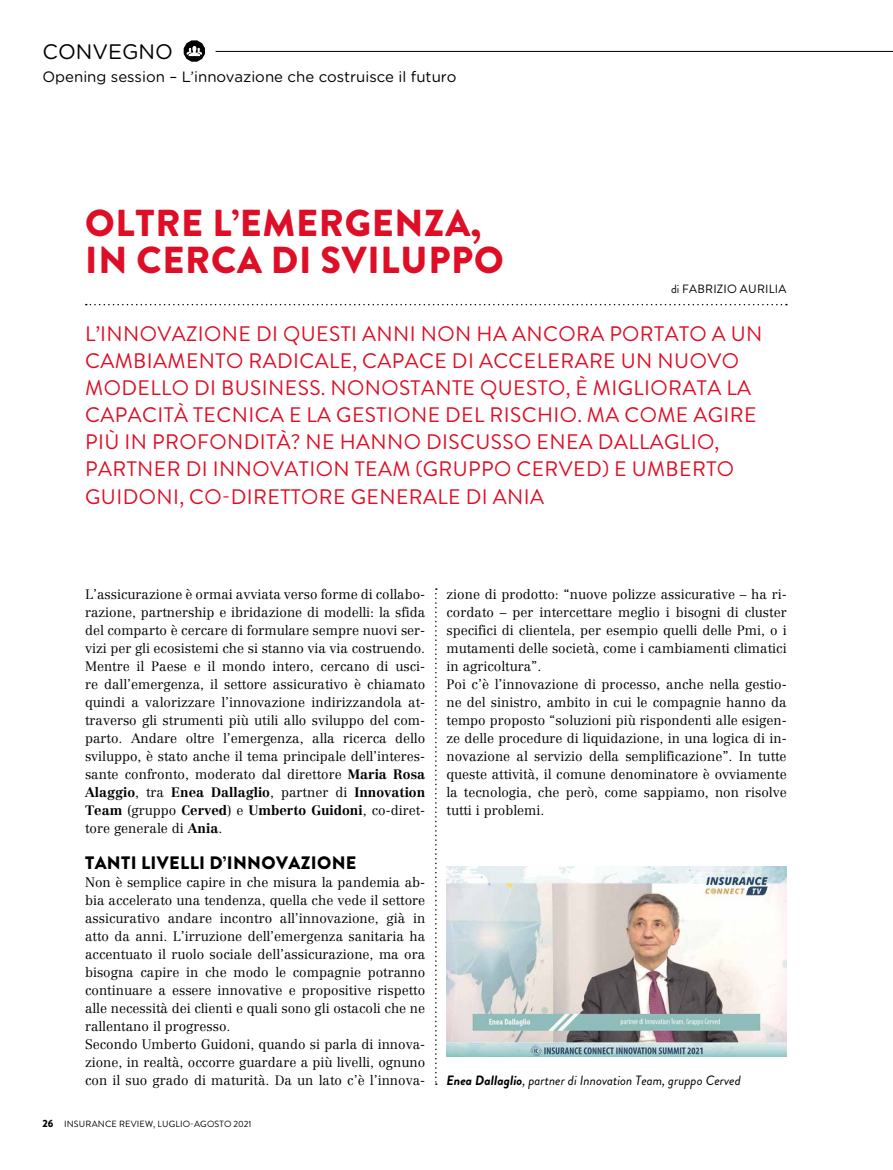
<style>
.page{position:relative;width:893px;height:1170px;background:#fff}
.page>*{position:absolute;margin:0;border:0;box-sizing:border-box;transform-origin:0 0}
.t1{font:900 37.5px/37.5px "Brandon Grotesque";letter-spacing:.02em;color:#de0e26}
.t2{font:21px/27px "Brandon Grotesque";letter-spacing:.02em;color:#de0e26}
.t3{font:21px "Gotham Rounded";color:#000}
.t4{font:900 18px "Brandon Grotesque";letter-spacing:.02em;color:#000}
.t5{font:15px "Gotham Rounded";color:#000}
.t6{font:300 13.5px/18px "Centennial LT Std";color:#000}
.t7{font:italic 13.5px "Brandon Grotesque";color:#000}
.t8{font:12px "Brandon Grotesque";letter-spacing:.02em;color:#000}
.t9{font:9px "Brandon Grotesque";letter-spacing:.02em;color:#000}
.s1{font-weight:700}
.s2{font-weight:900;font-size:10.5px}
</style>
<div class="page">
<svg style="left:184px;top:40px;width:21px;height:22px"></svg>
<hr style="left:216px;top:51px;width:677px;height:1px;background:#000">
<svg style="left:435px;top:588px;width:2px;height:496px"></svg>
<svg style="left:86px;top:304px;width:701px;height:1px"></svg>
<img style="left:446px;top:866px;width:341px;height:190px">
<h2 class="t3" style="left:43px;top:37px;width:132px">CONVEGNO</h2>
<p class="t5" style="left:43px;top:66px;width:415px">Opening session – L’innovazione che costruisce il futuro</p>
<h1 class="t1" style="left:85px;top:205px;width:420px">OLTRE L’EMERGENZA,<br>IN CERCA DI SVILUPPO</h1>
<p class="t8" style="left:671px;top:281px;width:117px">di FABRIZIO AURILIA</p>
<p class="t2" style="left:85px;top:321px;width:679px">L’INNOVAZIONE DI QUESTI ANNI NON HA ANCORA PORTATO A UN CAMBIAMENTO RADICALE, CAPACE DI ACCELERARE UN NUOVO MODELLO DI BUSINESS. NONOSTANTE QUESTO, È MIGLIORATA LA CAPACITÀ TECNICA E LA GESTIONE DEL RISCHIO. MA COME AGIRE PIÙ IN PROFONDITÀ? NE HANNO DISCUSSO ENEA DALLAGLIO, PARTNER DI INNOVATION TEAM (GRUPPO CERVED) E UMBERTO GUIDONI, CO-DIRETTORE GENERALE DI ANIA</p>
<p class="t6" style="left:85px;top:585px;width:342px;text-align:justify">L’assicurazione è ormai avviata verso forme di collabo&shy;razione, partnership e ibridazione di modelli: la sfida del comparto è cercare di formulare sempre nuovi ser&shy;vizi per gli ecosistemi che si stanno via via costruendo.<br>Mentre il Paese e il mondo intero, cercano di usci&shy;re dall’emergenza, il settore assicurativo è chiamato quindi a valorizzare l’innovazione indirizzandola at&shy;traverso gli strumenti più utili allo sviluppo del com&shy;parto. Andare oltre l’emergenza, alla ricerca dello sviluppo, è stato anche il tema principale dell’interes&shy;sante confronto, moderato dal direttore <span class="s1">Maria Rosa Alaggio</span>, tra <span class="s1">Enea Dallaglio</span>, partner di <span class="s1">Innovation Team</span> (gruppo <span class="s1">Cerved</span>) e <span class="s1">Umberto Guidoni</span>, co-diret&shy;tore generale di <span class="s1">Ania</span>.</p>
<h3 class="t4" style="left:85px;top:849px;width:273px">TANTI LIVELLI D’INNOVAZIONE</h3>
<p class="t6" style="left:85px;top:873px;width:342px">Non è semplice capire in che misura la pandemia ab&shy;bia accelerato una tendenza, quella che vede il settore assicurativo andare incontro all’innovazione, già in atto da anni. L’irruzione dell’emergenza sanitaria ha accentuato il ruolo sociale dell’assicurazione, ma ora bisogna capire in che modo le compagnie potranno continuare a essere innovative e propositive rispetto alle necessità dei clienti e quali sono gli ostacoli che ne rallentano il progresso.<br>Secondo Umberto Guidoni, quando si parla di innova&shy;zione, in realtà, occorre guardare a più livelli, ognuno con il suo grado di maturità. Da un lato c’è l’innova-</p>
<p class="t9" style="left:43px;top:1117px;width:210px"><span class="s2">26</span> INSURANCE REVIEW, LUGLIO-AGOSTO 2021</p>
<p class="t6" style="left:446px;top:585px;width:342px">zione di prodotto: “nuove polizze assicurative – ha ri&shy;cordato – per intercettare meglio i bisogni di cluster specifici di clientela, per esempio quelli delle Pmi, o i mutamenti delle società, come i cambiamenti climatici in agricoltura”.<br>Poi c’è l’innovazione di processo, anche nella gestio&shy;ne del sinistro, ambito in cui le compagnie hanno da tempo proposto “soluzioni più rispondenti alle esigen&shy;ze delle procedure di liquidazione, in una logica di in&shy;novazione al servizio della semplificazione”. In tutte queste attività, il comune denominatore è ovviamente la tecnologia, che però, come sappiamo, non risolve tutti i problemi.</p>
<p class="t7" style="left:446px;top:1070px;width:296px"><span class="s1">Enea Dallaglio</span>, partner di Innovation Team, gruppo Cerved</p>
</div>
